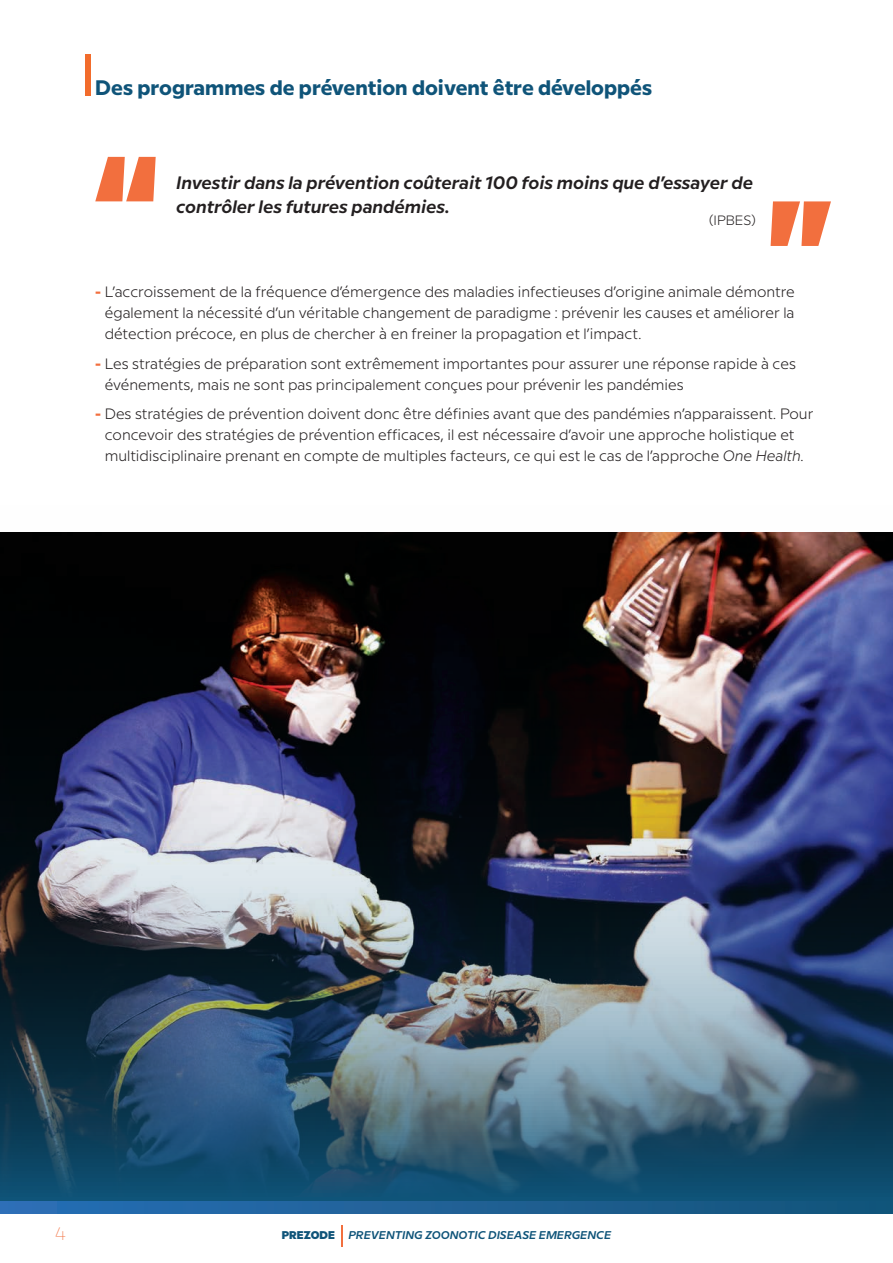
<style>
.page{position:relative;width:893px;height:1263px;background:#fff}
.page>*{position:absolute;margin:0;border:0;box-sizing:border-box;transform-origin:0 0}
.t1{font:700 21px "Milliard";color:#0f5479}
.t2{font:italic 600 18px/24px "Milliard";color:#231f20}
.t3{font:100 18px "Milliard";color:#f26f3e}
.t4{font:300 15px/21px "Milliard";color:#231f20}
.t5{font:300 13.5px "Milliard";color:#231f20}
.t6{font:italic 600 11.25px "Milliard";color:#0f5479}
.s1{font-weight:700;color:#f26f3e}
.s2{font-style:italic}
.s3{font-weight:800;font-style:normal}
</style>
<div class="page">
<hr style="left:892px;top:0;width:1px;height:970px;background:#0f5479">
<svg style="left:0;top:1200px;width:893px;height:13px;background:#1d5f94"></svg>
<div style="left:85px;top:54px;width:5px;height:42px;background:#f26c2c"></div>
<svg style="left:95px;top:157px;width:61px;height:44px"></svg>
<svg style="left:771px;top:201px;width:60px;height:29px"></svg>
<hr style="left:341px;top:1225px;width:2px;height:21px;background:#f26f3e">
<img style="left:0;top:230px;width:893px;height:970px">
<h1 class="t1" style="left:95px;top:72px;width:558px">Des programmes de prévention doivent être développés</h1>
<p class="t2" style="left:176px;top:169px;width:578px">Investir dans la prévention coûterait 100 fois moins que d’essayer de contrôler les futures pandémies.</p>
<p class="t5" style="left:709px;top:210px;width:48px">(IPBES)</p>
<p class="t4" style="left:105px;top:280px;width:692px;text-align:justify;text-indent:-9px"><span class="s1">-</span> L’accroissement de la fréquence d’émergence des maladies infectieuses d’origine animale démontre également la nécessité d’un véritable changement de paradigme : prévenir les causes et améliorer la détection précoce, en plus de chercher à en freiner la propagation et l’impact.</p>
<p class="t4" style="left:105px;top:352px;width:693px;text-indent:-9px"><span class="s1">-</span> Les stratégies de préparation sont extrêmement importantes pour assurer une réponse rapide à ces événements, mais ne sont pas principalement conçues pour prévenir les pandémies</p>
<p class="t4" style="left:105px;top:402px;width:710px;text-indent:-9px"><span class="s1">-</span> Des stratégies de prévention doivent donc être définies avant que des pandémies n’apparaissent. Pour concevoir des stratégies de prévention efficaces, il est nécessaire d’avoir une approche holistique et multidisciplinaire prenant en compte de multiples facteurs, ce qui est le cas de l’approche <span class="s2">One Health.</span></p>
<p class="t3" style="left:55px;top:1221px;width:12px">4</p>
<p class="t6" style="left:282px;top:1227px;width:331px"><span class="s3">PREZODE</span> PREVENTING ZOONOTIC DISEASE EMERGENCE</p>
</div>
